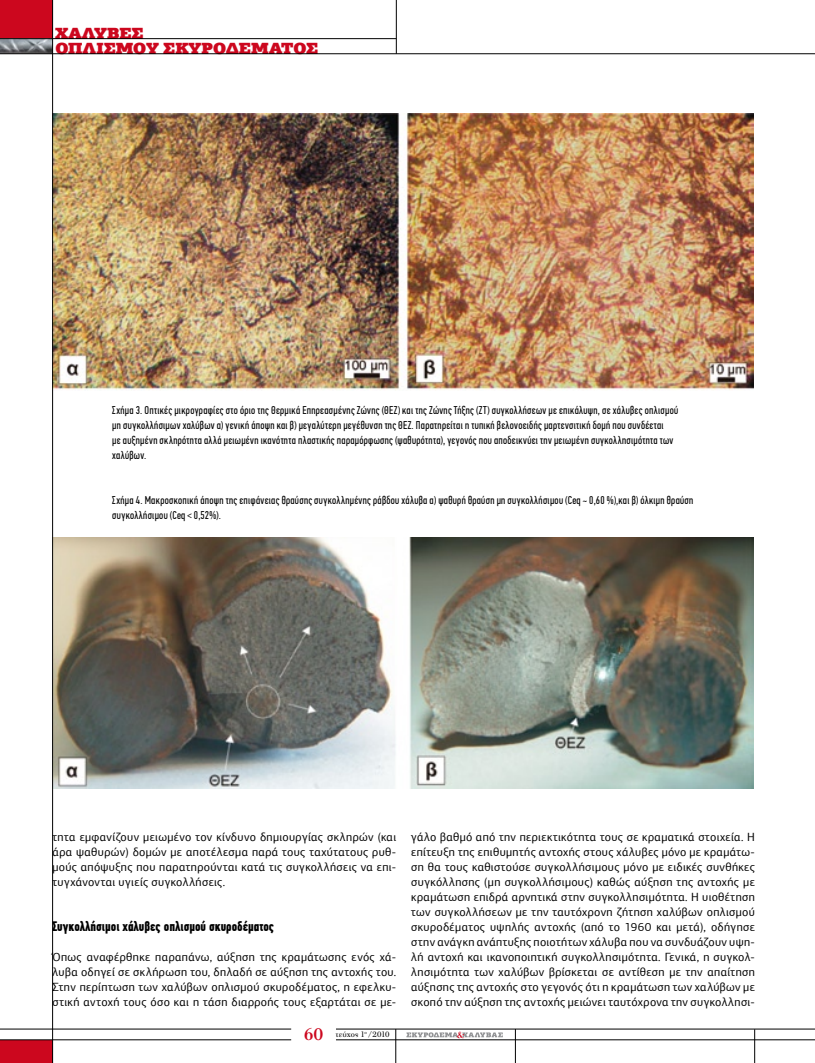
<style>
.page{position:relative;width:815px;height:1063px;background:#fff}
.page>*{position:absolute;margin:0;border:0;box-sizing:border-box;transform-origin:0 0}
.t1{font:700 18.75px "PF Bodoni Text";color:#cc071e}
.t2{font:900 16.25px/15px "PF Agora Slab Pro";letter-spacing:-.025em;color:#cc071e}
.t3{font:700 13.75px "PF Din Text Comp Pro";color:#000}
.t4{font:11.88px/15px "PF Agora Sans Pro";letter-spacing:.025em;color:#000;text-align:justify}
.t5{font:11.25px/15px "PF Din Text Comp Pro";letter-spacing:.03em;color:#000}
.t6{font:8.75px "PF Bodoni Text";letter-spacing:.005em;color:#000}
</style>
<div class="page">
<img style="left:53px;top:538px;width:700px;height:251px">
<img style="left:53px;top:113px;width:700px;height:277px">
<div style="left:0;top:0;width:52px;height:54px;background:#cc071e"></div>
<img style="left:0;top:39px;width:52px;height:14px">
<hr style="left:0;top:38px;width:396px;height:1px;background:#000">
<div style="left:0;top:1040px;width:52px;height:23px;background:#cc071e"></div>
<hr style="left:336px;top:1039px;width:479px;height:1px;background:#000">
<hr style="left:395px;top:1029px;width:1px;height:34px;background:#000">
<svg style="left:406px;top:1032px;width:97px;height:6px"></svg>
<hr style="left:336px;top:1029px;width:479px;height:1px;background:#000">
<hr style="left:0;top:1039px;width:291px;height:1px;background:#000">
<hr style="left:0;top:1029px;width:291px;height:1px;background:#000">
<hr style="left:515px;top:1029px;width:1px;height:34px;background:#000">
<hr style="left:52px;top:0;width:1px;height:1063px;background:#000">
<hr style="left:754px;top:1029px;width:1px;height:34px;background:#000">
<hr style="left:396px;top:0;width:1px;height:54px;background:#000">
<hr style="left:0;top:53px;width:815px;height:1px;background:#000">
<h2 class="t2" style="left:55px;top:26px;width:265px">ΧΑΛΥΒΕΣ<br>ΟΠΛΙΣΜΟΥ ΣΚΥΡΟΔΕΜΑΤΟΣ</h2>
<p class="t5" style="left:112px;top:403px;width:567px">Σχήμα 3. Οπτικές μικρογραφίες στο όριο της Θερμικά Επηρεασμένης Ζώνης (ΘΕΖ) και της Ζώνης Τήξης (ΖΤ) συγκολλήσεων με επικάλυψη, σε χάλυβες οπλισμού μη συγκολλήσιμων χαλύβων α) γενική άποψη και β) μεγαλύτερη μεγέθυνση της ΘΕΖ. Παρατηρείται η τυπική βελονοειδής μαρτενσιτική δομή που συνδέεται<br>με αυξημένη σκληρότητα αλλά μειωμένη ικανότητα πλαστικής παραμόρφωσης (ψαθυρότητα), γεγονός που αποδεικνύει την μειωμένη συγκολλησιμότητα των χαλύβων.</p>
<p class="t5" style="left:112px;top:493px;width:583px">Σχήμα 4. Μακροσκοπική άποψη της επιφάνειας θραύσης συγκολλημένης ράβδου χάλυβα α) ψαθυρή θραύση μη συγκολλήσιμου (Ceq ~ 0,60 %),και β) όλκιμη θραύση συγκολλήσιμου (Ceq &lt; 0,52%).</p>
<p class="t4" style="left:52px;top:830px;width:345px">τητα εμφανίζουν μειωμένο τον κίνδυνο δημιουργίας σκληρών (και άρα ψαθυρών) δομών με αποτέλεσμα παρά τους ταχύτατους ρυθ&shy;μούς απόψυξης που παρατηρούνται κατά τις συγκολλήσεις να επι&shy;τυγχάνονται υγιείς συγκολλήσεις.</p>
<p class="t3" style="left:52px;top:918px;width:223px">Συγκολλήσιμοι χάλυβες οπλισμού σκυροδέματος</p>
<p class="t4" style="left:52px;top:950px;width:345px">Όπως αναφέρθηκε παραπάνω, αύξηση της κραμάτωσης ενός χά&shy;λυβα οδηγεί σε σκλήρωση του, δηλαδή σε αύξηση της αντοχής του.<br>Στην περίπτωση των χαλύβων οπλισμού σκυροδέματος, η εφελκυ&shy;στική αντοχή τους όσο και η τάση διαρροής τους εξαρτάται σε με-</p>
<h1 class="t1" style="left:304px;top:1024px;width:21px">60</h1>
<p class="t6" style="left:336px;top:1030px;width:55px">τεύχος 1<sup>ο</sup> /2010</p>
<p class="t4" style="left:411px;top:830px;width:345px">γάλο βαθμό από την περιεκτικότητα τους σε κραματικά στοιχεία. Η επίτευξη της επιθυμητής αντοχής στους χάλυβες μόνο με κραμάτω&shy;ση θα τους καθιστούσε συγκολλήσιμους μόνο με ειδικές συνθήκες συγκόλλησης (μη συγκολλήσιμους) καθώς αύξηση της αντοχής με κραμάτωση επιδρά αρνητικά στην συγκολλησιμότητα. Η υιοθέτηση των συγκολλήσεων με την ταυτόχρονη ζήτηση χαλύβων οπλισμού σκυροδέματος υψηλής αντοχής (από το 1960 και μετά), οδήγησε στην ανάγκη ανάπτυξης ποιοτήτων χάλυβα που να συνδυάζουν υψη&shy;λή αντοχή και ικανοποιητική συγκολλησιμότητα. Γενικά, η συγκολ&shy;λησιμότητα των χαλύβων βρίσκεται σε αντίθεση με την απαίτηση αύξησης της αντοχής στο γεγονός ότι η κραμάτωση των χαλύβων με σκοπό την αύξηση της αντοχής μειώνει ταυτόχρονα την συγκολλησι-</p>
</div>
